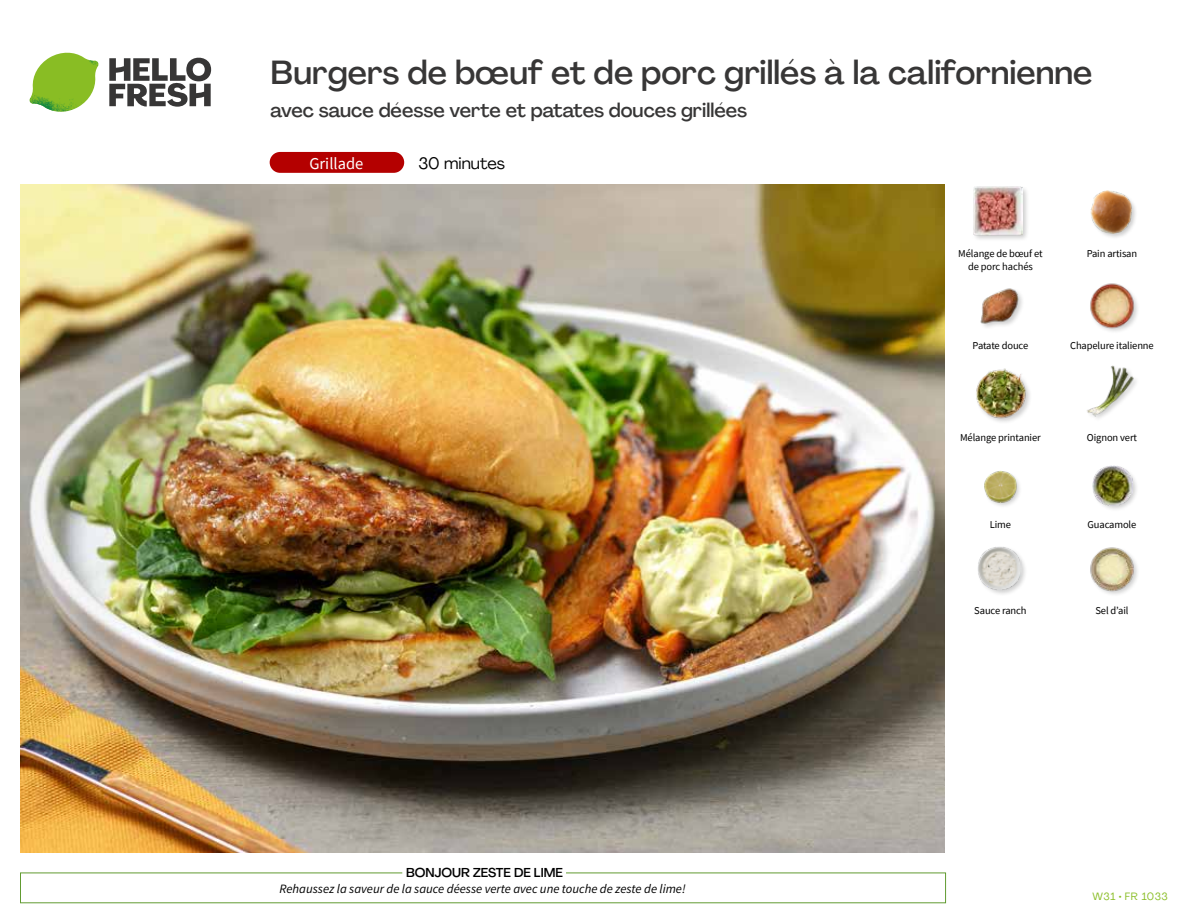
<style>
.page{position:relative;width:1188px;height:918px;background:#fff}
.page>*{position:absolute;margin:0;border:0;box-sizing:border-box;transform-origin:0 0}
.t1{font:500 33px "Agrandir";color:#373636}
.t2{font:500 19.5px "Agrandir";color:#373636}
.t3{font:16.5px "Agrandir";color:#000}
.t4{font:16.5px "Source Sans Pro";color:#fff}
.t5{font:italic 12.75px "Source Sans Pro";color:#000}
.t6{font:500 12.75px "Agrandir";color:#000}
.t7{font:10.5px/13.5px "Source Sans Pro";letter-spacing:-.01em;color:#000;text-align:center}
.t8{font:10.5px "Agrandir";letter-spacing:.05em;color:#89bd24}
</style>
<div class="page">
<svg style="left:109px;top:57px;width:102px;height:50px"></svg>
<svg style="left:34px;top:53px;width:62px;height:40px"></svg>
<img style="left:67px;top:53px;width:32px;height:26px">
<img style="left:33px;top:75px;width:59px;height:11px">
<img style="left:29px;top:79px;width:61px;height:33px">
<img style="left:65px;top:86px;width:27px;height:25px">
<img style="left:21px;top:184px;width:924px;height:668px">
<div style="left:270px;top:152px;width:134px;height:21px;background:#b40000;border-radius:10px"></div>
<img style="left:1090px;top:547px;width:48px;height:48px">
<div style="left:977px;top:546px;width:51px;height:51px;background:#000;opacity:.2"></div>
<img style="left:977px;top:547px;width:44px;height:44px">
<div style="left:1092px;top:464px;width:48px;height:48px;background:#000;opacity:.2"></div>
<img style="left:1093px;top:466px;width:39px;height:39px">
<div style="left:983px;top:470px;width:40px;height:39px;background:#000;opacity:.2"></div>
<img style="left:983px;top:470px;width:35px;height:34px">
<img style="left:1087px;top:365px;width:49px;height:54px">
<img style="left:976px;top:368px;width:54px;height:54px">
<img style="left:1090px;top:283px;width:48px;height:49px">
<div style="left:980px;top:288px;width:44px;height:42px;background:#000;opacity:.2"></div>
<img style="left:980px;top:288px;width:41px;height:40px">
<div style="left:1090px;top:190px;width:48px;height:50px;background:#000;opacity:.2"></div>
<img style="left:1090px;top:191px;width:43px;height:43px">
<div style="left:972px;top:185px;width:58px;height:57px;background:#000;opacity:.2"></div>
<img style="left:974px;top:187px;width:49px;height:49px">
<h1 class="t1" style="left:271px;top:52px;width:823px">Burgers de bœuf et de porc grillés à la californienne</h1>
<h2 class="t2" style="left:271px;top:98px;width:478px">avec sauce déesse verte et patates douces grillées</h2>
<h3 class="t4" style="left:309px;top:153px;width:56px">Grillade</h3>
<h3 class="t3" style="left:418px;top:153px;width:88px">30 minutes</h3>
<p class="t6" style="left:406px;top:864px;width:158px">BONJOUR ZESTE DE LIME</p>
<p class="t5" style="left:280px;top:881px;width:408px">Rehaussez la saveur de la sauce déesse verte avec une touche de zeste de lime!</p>
<p class="t7" style="left:958px;top:246px;width:86px">Mélange de bœuf et de porc hachés</p>
<p class="t7" style="left:973px;top:339px;width:57px">Patate douce</p>
<p class="t7" style="left:1087px;top:246px;width:52px">Pain artisan</p>
<p class="t7" style="left:1070px;top:339px;width:85px">Chapelure italienne</p>
<p class="t7" style="left:960px;top:431px;width:82px">Mélange printanier</p>
<p class="t7" style="left:1087px;top:431px;width:52px">Oignon vert</p>
<p class="t7" style="left:990px;top:518px;width:23px">Lime</p>
<p class="t7" style="left:1088px;top:518px;width:50px">Guacamole</p>
<p class="t7" style="left:974px;top:604px;width:54px">Sauce ranch</p>
<p class="t7" style="left:1095px;top:604px;width:35px">Sel d’ail</p>
<p class="t8" style="left:1093px;top:890px;width:77px">W31 • FR 1033</p>
</div>
